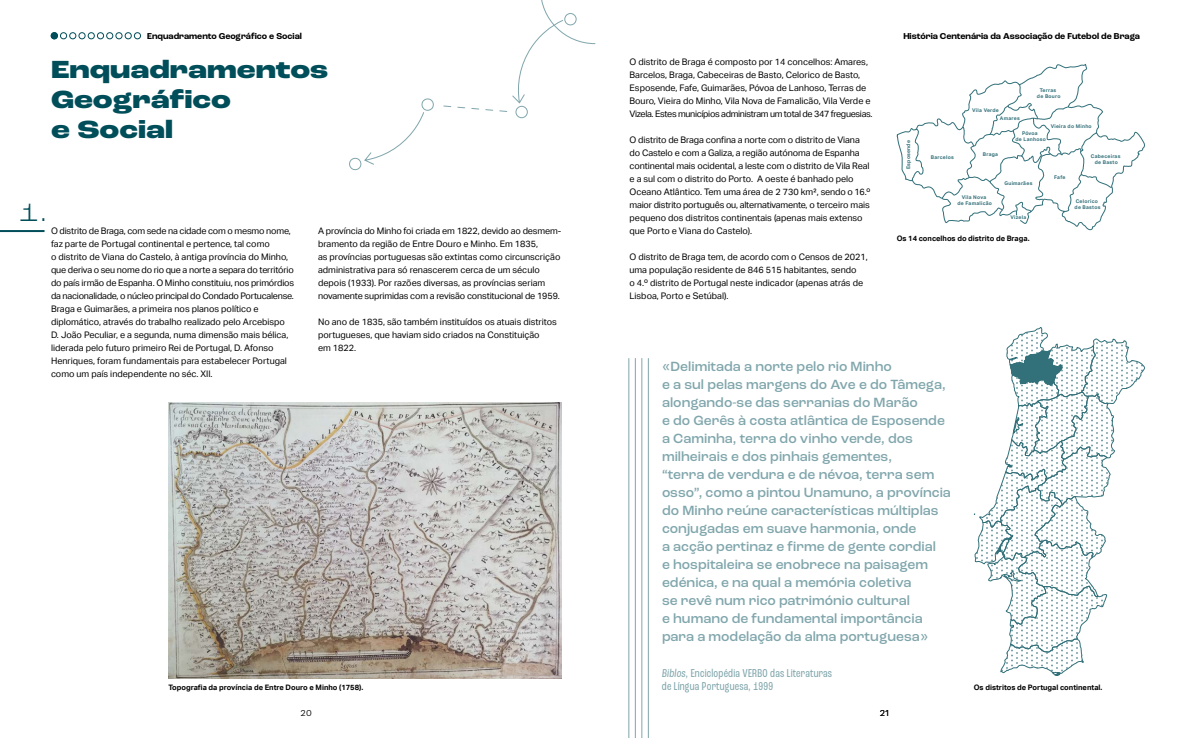
<style>
.page{position:relative;width:1191px;height:738px;background:#fff}
.page>*{position:absolute;margin:0;border:0;box-sizing:border-box;transform-origin:0 0}
.t1{font:800 expanded 26px/30px "Roc Grotesk";color:#004e59}
.t2{font:300 expanded 26px "Roc Grotesk";color:#004e59}
.t3{font:500 14px/18px "Roc Grotesk";color:#80a6ac}
.t4{font:condensed 12px/13px "Roc Grotesk";letter-spacing:.02em;color:#80a6ac}
.t5{font:9px/13px "Aktiv Grotesk";color:#000}
.t6{font:700 9px "Roc Grotesk";color:#000}
.t7{font:9px "Laca Text";color:#000}
.t8{font:700 7.5px "Aktiv Grotesk";color:#000}
.t9{font:700 5.1px/6.1px "Aktiv Grotesk";letter-spacing:.05em;color:#33717a;text-align:center}
</style>
<div class="page">
<svg style="left:51px;top:33px;width:6px;height:6px"></svg>
<div style="left:51px;top:32px;width:7px;height:7px;border:1px solid #004e59;border-radius:50%"></div>
<div style="left:60px;top:32px;width:7px;height:7px;border:1px solid #004e59;border-radius:50%"></div>
<div style="left:69px;top:32px;width:7px;height:7px;border:1px solid #004e59;border-radius:50%"></div>
<div style="left:79px;top:32px;width:6px;height:7px;border:1px solid #004e59;border-radius:50%"></div>
<div style="left:88px;top:32px;width:7px;height:7px;border:1px solid #004e59;border-radius:50%"></div>
<div style="left:97px;top:32px;width:7px;height:7px;border:1px solid #004e59;border-radius:50%"></div>
<div style="left:106px;top:32px;width:7px;height:7px;border:1px solid #004e59;border-radius:50%"></div>
<div style="left:116px;top:32px;width:6px;height:7px;border:1px solid #004e59;border-radius:50%"></div>
<div style="left:125px;top:32px;width:6px;height:7px;border:1px solid #004e59;border-radius:50%"></div>
<div style="left:134px;top:32px;width:7px;height:7px;border:1px solid #004e59;border-radius:50%"></div>
<img style="left:169px;top:402px;width:392px;height:276px">
<svg style="left:896px;top:64px;width:249px;height:166px"></svg>
<svg style="left:911px;top:118px;width:13px;height:63px"></svg>
<svg style="left:940px;top:83px;width:173px;height:141px"></svg>
<svg style="left:973px;top:327px;width:172px;height:348px"></svg>
<hr style="left:0;top:230px;width:45px;height:2px;background:#004e59">
<svg style="left:349px;top:37px;width:190px;height:134px"></svg>
<svg style="left:363px;top:93px;width:162px;height:72px"></svg>
<svg style="left:539px;top:0;width:57px;height:45px"></svg>
<hr style="left:628px;top:358px;width:1px;height:379px;background:#80a6ac">
<hr style="left:635px;top:358px;width:1px;height:379px;background:#80a6ac">
<hr style="left:641px;top:358px;width:1px;height:379px;background:#80a6ac">
<hr style="left:648px;top:358px;width:1px;height:379px;background:#80a6ac">
<p class="t6" style="left:147px;top:30px;width:156px">Enquadramento Geográfico e Social</p>
<p class="t6" style="left:903px;top:30px;width:238px">História Centenária da Associação de Futebol de Braga</p>
<p class="t5" style="left:629px;top:55px;width:244px">O distrito de Braga é composto por 14 concelhos: Amares, Barcelos, Braga, Cabeceiras de Basto, Celorico de Basto, Esposende, Fafe, Guimarães, Póvoa de Lanhoso, Terras de Bouro, Vieira do Minho, Vila Nova de Famalicão, Vila Verde e Vizela. Estes municípios administram um total de 347 freguesias.</p>
<p class="t5" style="left:629px;top:133px;width:242px">O distrito de Braga confina a norte com o distrito de Viana do Castelo e com a Galiza, a região autónoma de Espanha continental mais ocidental, a leste com o distrito de Vila Real e a sul com o distrito do Porto. A oeste é banhado pelo Oceano Atlântico. Tem uma área de 2 730 km², sendo o 16.º maior distrito português ou, alternativamente, o terceiro mais pequeno dos distritos continentais (apenas mais extenso que Porto e Viana do Castelo).</p>
<p class="t5" style="left:629px;top:250px;width:240px">O distrito de Braga tem, de acordo com o Censos de 2021, uma população residente de 846 515 habitantes, sendo<br>o 4.º distrito de Portugal neste indicador (apenas atrás de Lisboa, Porto e Setúbal).</p>
<h1 class="t1" style="left:51px;top:56px;width:279px">Enquadramentos<br>Geográfico<br>e Social</h1>
<p class="t9" style="left:1037px;top:87px;width:25px">Terras de Bouro</p>
<p class="t9" style="left:972px;top:107px;width:28px">Vila Verde</p>
<p class="t9" style="left:1000px;top:115px;width:21px">Amares</p>
<p class="t9" style="left:1015px;top:130px;width:32px">Póvoa<br>de Lanhoso</p>
<p class="t9" style="left:1050px;top:123px;width:43px">Vieira do Minho</p>
<p class="t9" style="left:905px;top:169px;width:30px;rotate:-90deg">Esposende</p>
<p class="t9" style="left:983px;top:151px;width:17px">Braga</p>
<p class="t9" style="left:1090px;top:153px;width:31px">Cabeceiras de Basto</p>
<p class="t9" style="left:1074px;top:198px;width:27px;text-align:left">Celorico de Bastos</p>
<p class="t9" style="left:931px;top:154px;width:24px">Barcelos</p>
<p class="t9" style="left:1054px;top:174px;width:13px">Fafe</p>
<p class="t9" style="left:1004px;top:180px;width:29px">Guimarães</p>
<p class="t9" style="left:1010px;top:214px;width:17px">Vizela</p>
<p class="t9" style="left:957px;top:194px;width:36px">Vila Nova<br>de Famalicão</p>
<h1 class="t2" style="left:18px;top:196px;width:31px">1.</h1>
<p class="t5" style="left:318px;top:224px;width:245px">A província do Minho foi criada em 1822, devido ao desmem&shy;bramento da região de Entre Douro e Minho. Em 1835,<br>as províncias portuguesas são extintas como circunscrição administrativa para só renascerem cerca de um século depois (1933). Por razões diversas, as províncias seriam novamente suprimidas com a revisão constitucional de 1959.</p>
<p class="t5" style="left:318px;top:315px;width:240px">No ano de 1835, são também instituídos os atuais distritos portugueses, que haviam sido criados na Constituição<br>em 1822.</p>
<p class="t5" style="left:51px;top:224px;width:245px">O distrito de Braga, com sede na cidade com o mesmo nome, faz parte de Portugal continental e pertence, tal como<br>o distrito de Viana do Castelo, à antiga província do Minho, que deriva o seu nome do rio que a norte a separa do território do país irmão de Espanha. O Minho constituiu, nos primórdios da nacionalidade, o núcleo principal do Condado Portucalense.<br>Braga e Guimarães, a primeira nos planos político e diplomático, através do trabalho realizado pelo Arcebispo D. João Peculiar, e a segunda, numa dimensão mais bélica, liderada pelo futuro primeiro Rei de Portugal, D. Afonso Henriques, foram fundamentais para estabelecer Portugal como um país independente no séc. XII.</p>
<p class="t8" style="left:896px;top:234px;width:134px">Os 14 concelhos do distrito de Braga.</p>
<p class="t3" style="left:662px;top:357px;width:290px">«Delimitada a norte pelo rio Minho<br>e a sul pelas margens do Ave e do Tâmega, alongando-se das serranias do Marão<br>e do Gerês à costa atlântica de Esposende a Caminha, terra do vinho verde, dos milheirais e dos pinhais gementes,<br>“terra de verdura e de névoa, terra sem osso”, como a pintou Unamuno, a província do Minho reúne características múltiplas conjugadas em suave harmonia, onde<br>a acção pertinaz e firme de gente cordial<br>e hospitaleira se enobrece na paisagem edénica, e na qual a memória coletiva<br>se revê num rico património cultural<br>e humano de fundamental importância para a modelação da alma portuguesa»</p>
<h3 class="t4" style="left:662px;top:666px;width:172px">Biblos, Enciclopédia VERBO das Literaturas de Língua Portuguesa, 1999</h3>
<p class="t7" style="left:880px;top:707px;width:11px">21</p>
<p class="t8" style="left:169px;top:682px;width:196px">Topografia da província de Entre Douro e Minho (1758).</p>
<p class="t8" style="left:973px;top:682px;width:130px">Os distritos de Portugal continental.</p>
<p class="t7" style="left:301px;top:707px;width:13px">20</p>
</div>
